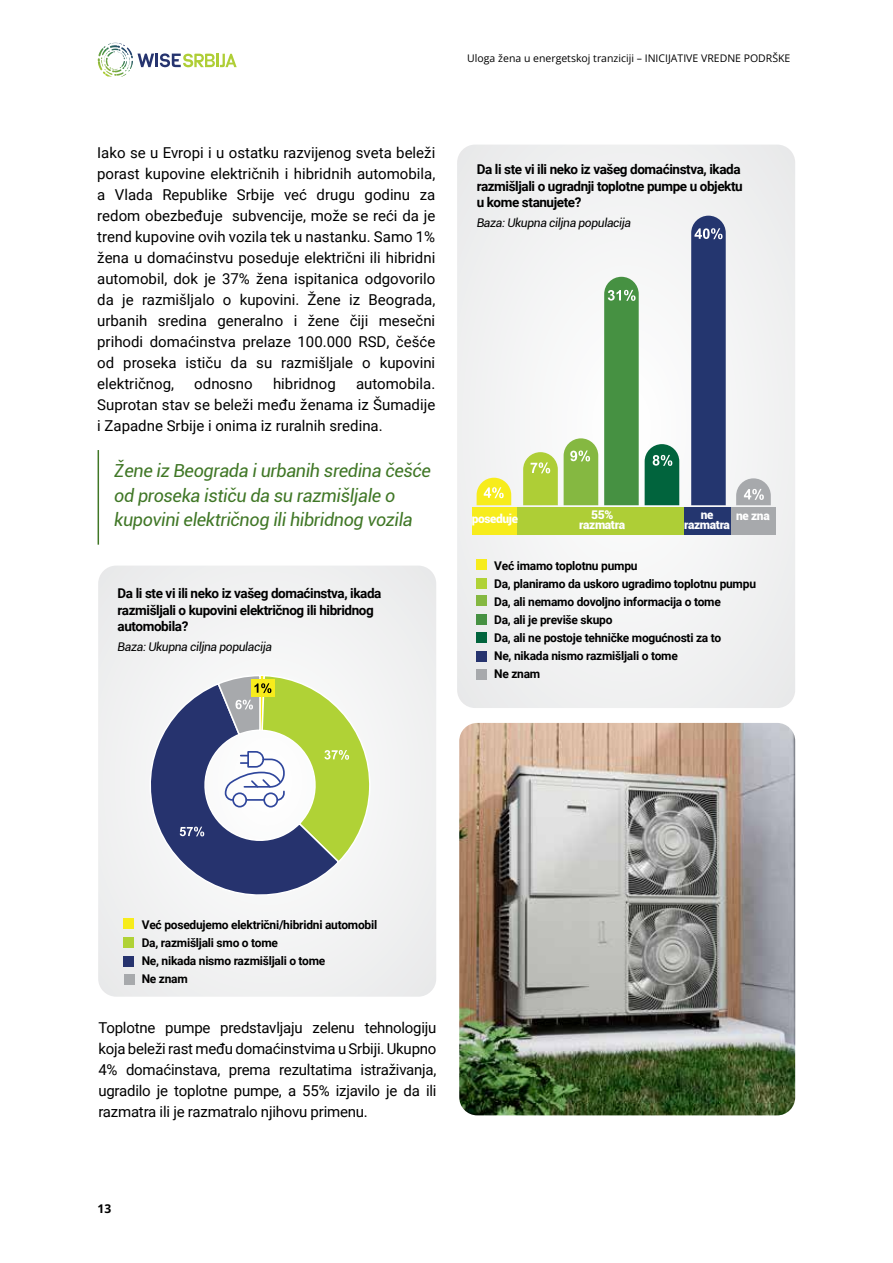
<style>
.page{position:relative;width:893px;height:1263px;background:#fff}
.page>*{position:absolute;margin:0;border:0;box-sizing:border-box;transform-origin:0 0}
.t1{font:italic 18px/24.8px "Roboto";letter-spacing:-.02em;color:#407726}
.t2{font:15px/21px "Roboto";color:#000;text-align:justify}
.t3{font:700 13.5px/16.5px "Roboto";letter-spacing:-.03em;color:#000}
.t4{font:700 12px/18px "Roboto";letter-spacing:-.02em;color:#000}
.t5{font:italic 12px "Roboto";letter-spacing:-.03em;color:#000}
.t6{font:900 12px/10.5px "Roboto";letter-spacing:-.03em;color:#fff;text-align:center}
.t7{font:12px "Open Sans";color:#000}
.t8{font:10.5px "Open Sans";color:#000}
</style>
<div class="page">
<svg style="left:104px;top:43px;width:23px;height:10px"></svg>
<svg style="left:137px;top:53px;width:100px;height:14px"></svg>
<div style="left:98px;top:566px;width:338px;height:431px;background:#f0f1f1"></div>
<div style="left:457px;top:145px;width:338px;height:563px;background:#f1f2f2"></div>
<div style="left:124px;top:919px;width:10px;height:10px;background:#f7ec1c"></div>
<div style="left:124px;top:937px;width:10px;height:11px;background:#b0d236"></div>
<div style="left:124px;top:956px;width:10px;height:10px;background:#26336e"></div>
<div style="left:124px;top:975px;width:10px;height:10px;background:#a7a9ac"></div>
<svg style="left:139px;top:674px;width:233px;height:232px"></svg>
<svg style="left:477px;top:478px;width:34px;height:27px"></svg>
<svg style="left:523px;top:452px;width:35px;height:53px;background:#b7d34e"></svg>
<svg style="left:564px;top:438px;width:34px;height:67px;background:#90be53"></svg>
<svg style="left:604px;top:277px;width:35px;height:228px;background:#4d9549"></svg>
<svg style="left:645px;top:444px;width:34px;height:61px;background:#1b7451"></svg>
<svg style="left:691px;top:216px;width:35px;height:289px;background:#2c3d74"></svg>
<svg style="left:736px;top:478px;width:35px;height:27px"></svg>
<div style="left:476px;top:560px;width:10px;height:10px;background:#f7ec1c"></div>
<div style="left:476px;top:578px;width:10px;height:11px;background:#b0d236"></div>
<div style="left:476px;top:596px;width:10px;height:10px;background:#85b841"></div>
<div style="left:477px;top:614px;width:10px;height:10px;background:#469142"></div>
<div style="left:476px;top:632px;width:10px;height:11px;background:#01643d"></div>
<div style="left:476px;top:651px;width:10px;height:10px;background:#26336e"></div>
<div style="left:477px;top:670px;width:10px;height:10px;background:#a7a9ac"></div>
<div style="left:517px;top:507px;width:170px;height:28px;background:#aece36"></div>
<div style="left:472px;top:507px;width:45px;height:28px;background:#f7ec1c"></div>
<div style="left:684px;top:507px;width:48px;height:28px;background:#24366f"></div>
<div style="left:732px;top:507px;width:44px;height:28px;background:#a7a9ac"></div>
<img style="left:459px;top:723px;width:336px;height:392px">
<hr style="left:98px;top:450px;width:1px;height:95px;background:#407726">
<p class="t2" style="left:97px;top:142px;width:340px">Iako se u Evropi i u ostatku razvijenog sveta beleži porast kupovine električnih i hibridnih automobila, a Vlada Republike Srbije već drugu godinu za redom obezbeđuje subvencije, može se reći da je trend kupovine ovih vozila tek u nastanku. Samo 1% žena u domaćinstvu poseduje električni ili hibridni automobil, dok je 37% žena ispitanica odgovorilo da je razmišljalo o kupovini. Žene iz Beograda, urbanih sredina generalno i žene čiji mesečni prihodi domaćinstva prelaze 100.000 RSD, češće od proseka ističu da su razmišljale o kupovini električnog,</p>
<p class="t2" style="left:97px;top:373px;width:340px;text-indent:259px">automobila.<br>Suprotan stav se beleži među ženama iz Šumadije i Zapadne Srbije i onima iz ruralnih sredina.</p>
<p class="t1" style="left:114px;top:457px;width:318px">Žene iz Beograda i urbanih sredina češće od proseka ističu da su razmišljale o kupovini električnog ili hibridnog vozila</p>
<p class="t2" style="left:194px;top:373px;width:60px">odnosno</p>
<p class="t2" style="left:273px;top:373px;width:64px">hibridnog</p>
<p class="t3" style="left:118px;top:585px;width:265px">Da li ste vi ili neko iz vašeg domaćinstva, ikada razmišljali o kupovini električnog ili hibridnog automobila?</p>
<p class="t5" style="left:118px;top:638px;width:156px">Baza: Ukupna ciljna populacija</p>
<p class="t8" style="left:467px;top:51px;width:325px">Uloga žena u energetskoj tranziciji – INICIJATIVE VREDNE PODRŠKE</p>
<p class="t3" style="left:477px;top:161px;width:268px">Da li ste vi ili neko iz vašeg domaćinstva, ikada razmišljali o ugradnji toplotne pumpe u objektu u kome stanujete?</p>
<p class="t5" style="left:477px;top:214px;width:156px">Baza: Ukupna ciljna populacija</p>
<p class="t6" style="left:579px;top:509px;width:47px">55% razmatra</p>
<p class="t6" style="left:684px;top:509px;width:47px">ne razmatra</p>
<p class="t6" style="left:472px;top:513px;width:48px">poseduje</p>
<p class="t6" style="left:736px;top:510px;width:35px">ne zna</p>
<p class="t4" style="left:494px;top:556px;width:263px">Već imamo toplotnu pumpu<br>Da, planiramo da uskoro ugradimo toplotnu pumpu<br>Da, ali nemamo dovoljno informacija o tome<br>Da, ali je previše skupo<br>Da, ali ne postoje tehničke mogućnosti za to<br>Ne, nikada nismo razmišljali o tome<br>Ne znam</p>
<p class="t4" style="left:142px;top:915px;width:237px">Već posedujemo električni/hibridni automobil<br>Da, razmišljali smo o tome<br>Ne, nikada nismo razmišljali o tome<br>Ne znam</p>
<p class="t2" style="left:98px;top:1016px;width:340px">Toplotne pumpe predstavljaju zelenu tehnologiju koja beleži rast među domaćinstvima u Srbiji. Ukupno 4% domaćinstava, prema rezultatima istraživanja, ugradilo je toplotne pumpe, a 55% izjavilo je da ili razmatra ili je razmatralo njihovu primenu.</p>
<p class="t7" style="left:98px;top:1200px;width:15px">13</p>
</div>
